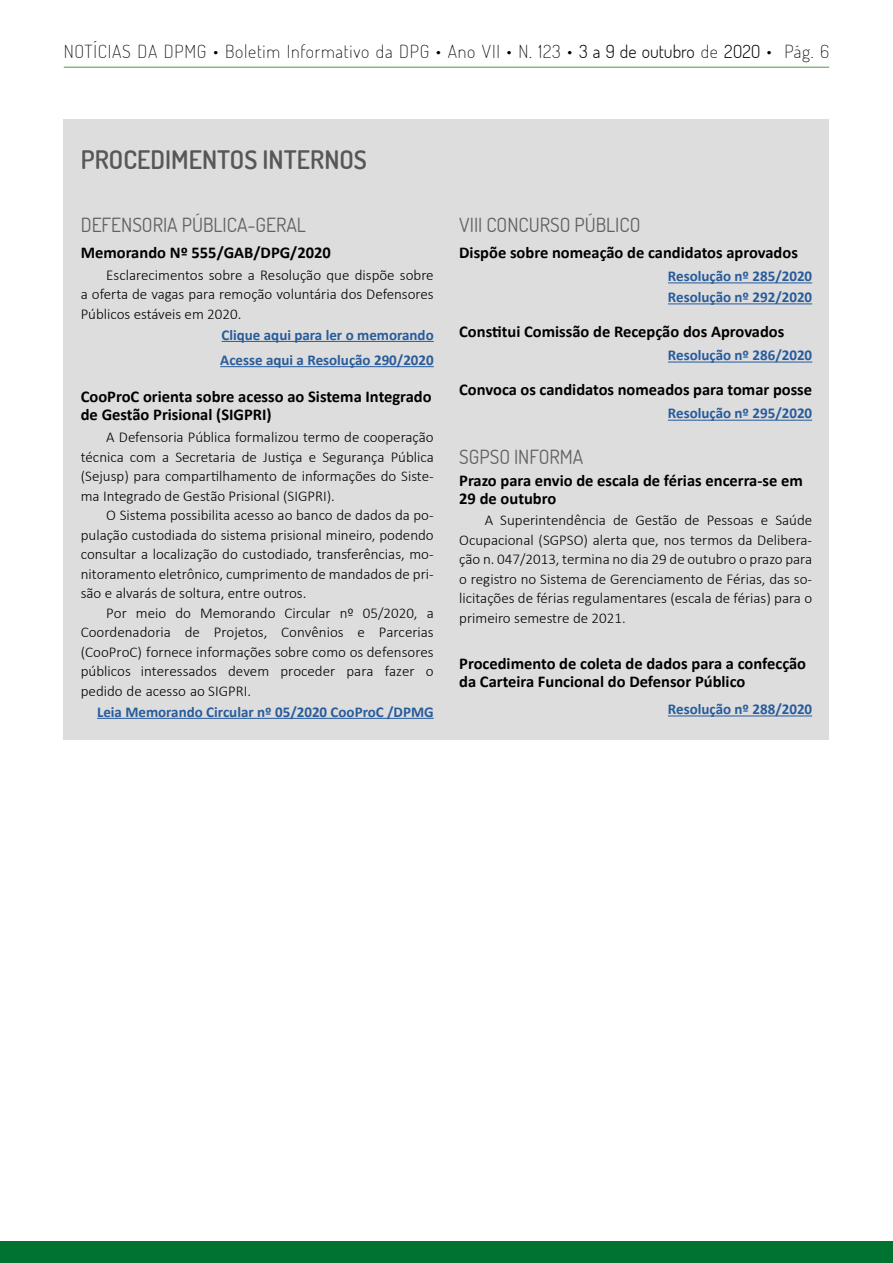
<style>
.page{position:relative;width:893px;height:1263px;background:#fff}
.page>*{position:absolute;margin:0;border:0;box-sizing:border-box;transform-origin:0 0}
.t1{font:600 25.5px "Dosis";color:#575756}
.t2{font:19.5px "Dosis";color:#616160}
.t3{font:200 18px "Dosis";letter-spacing:.04em;color:#000}
.t4{font:700 16.5px/18px "Calibri";color:#000}
.t5{font:300 15px/19.5px "Calibri";color:#000;text-align:justify}
.t6{font:700 15px/25.2px "Calibri";color:#275b9b}
.s1{font-weight:300}
</style>
<div class="page">
<div style="left:0;top:1241px;width:893px;height:22px;background:#007330"></div>
<hr style="left:64px;top:67px;width:765px;height:1px;background:#3fa535">
<div style="left:64px;top:119px;width:765px;height:621px;background:#ddd"></div>
<hr style="left:222px;top:341px;width:212px;height:1px;background:#275b9b">
<hr style="left:220px;top:366px;width:214px;height:1px;background:#275b9b">
<hr style="left:97px;top:718px;width:337px;height:1px;background:#275b9b">
<hr style="left:668px;top:282px;width:144px;height:1px;background:#275b9b">
<hr style="left:668px;top:303px;width:144px;height:1px;background:#275b9b">
<hr style="left:668px;top:362px;width:144px;height:1px;background:#275b9b">
<hr style="left:668px;top:420px;width:144px;height:1px;background:#275b9b">
<hr style="left:668px;top:715px;width:144px;height:1px;background:#275b9b">
<p class="t3" style="left:64px;top:40px;width:767px">NOTÍCIAS DA DPMG • Boletim Informativo da DPG • Ano VII • N. 123 • <span class="s1">3 a 9 de outubro</span> de <span class="s1">2O2O</span> • Pág. 6</p>
<h1 class="t1" style="left:81px;top:143px;width:288px">PROCEDIMENTOS INTERNOS</h1>
<h2 class="t2" style="left:81px;top:212px;width:227px">DEFENSORIA PÚBLICA-GERAL</h2>
<p class="t4" style="left:81px;top:244px;width:252px">Memorando Nº 555/GAB/DPG/2020</p>
<p class="t5" style="left:81px;top:265px;width:354px;text-indent:26px">Esclarecimentos sobre a Resolução que dispõe sobre a oferta de vagas para remoção voluntária dos Defensores Públicos estáveis em 2020.</p>
<p class="t6" style="left:220px;top:322px;width:215px">Clique aqui para ler o memorando<br>Acesse aqui a Resolução 290/2020</p>
<p class="t4" style="left:81px;top:388px;width:352px">CooProC orienta sobre acesso ao Sistema Integrado de Gestão Prisional (SIGPRI)</p>
<p class="t5" style="left:81px;top:427px;width:354px;text-indent:26px">A Defensoria Pública formalizou termo de cooperação técnica com a Secretaria de Justiça e Segurança Pública (Sejusp) para compartilhamento de informações do Siste&shy;ma Integrado de Gestão Prisional (SIGPRI).</p>
<p class="t5" style="left:81px;top:505px;width:354px;text-indent:26px">O Sistema possibilita acesso ao banco de dados da po&shy;pulação custodiada do sistema prisional mineiro, podendo consultar a localização do custodiado, transferências, mo&shy;nitoramento eletrônico, cumprimento de mandados de pri&shy;são e alvarás de soltura, entre outros.</p>
<p class="t5" style="left:81px;top:603px;width:354px;text-indent:26px">Por meio do Memorando Circular nº 05/2020, a Coordenadoria de Projetos, Convênios e Parcerias (CooProC) fornece informações sobre como os defensores públicos interessados devem proceder para fazer o pedido de acesso ao SIGPRI.</p>
<p class="t6" style="left:97px;top:699px;width:338px">Leia Memorando Circular nº 05/2020 CooProC /DPMG</p>
<h2 class="t2" style="left:459px;top:212px;width:183px">VIII CONCURSO PÚBLICO</h2>
<p class="t4" style="left:459px;top:244px;width:340px">Dispõe sobre nomeação de candidatos aprovados</p>
<p class="t6" style="left:668px;top:266px;width:146px;line-height:21px">Resolução nº 285/2020<br>Resolução nº 292/2020</p>
<p class="t4" style="left:459px;top:323px;width:327px">Constitui Comissão de Recepção dos Aprovados</p>
<p class="t6" style="left:668px;top:343px;width:146px">Resolução nº 286/2020</p>
<p class="t4" style="left:459px;top:381px;width:354px">Convoca os candidatos nomeados para tomar posse</p>
<p class="t6" style="left:668px;top:401px;width:146px">Resolução nº 295/2020</p>
<h2 class="t2" style="left:459px;top:444px;width:126px">SGPSO INFORMA</h2>
<p class="t4" style="left:459px;top:471px;width:345px">Prazo para envio de escala de férias encerra-se em<br>29 de outubro</p>
<p class="t5" style="left:459px;top:510px;width:354px;text-indent:26px">A Superintendência de Gestão de Pessoas e Saúde Ocupacional (SGPSO) alerta que, nos termos da Delibera&shy;ção n. 047/2013, termina no dia 29 de outubro o prazo para o registro no Sistema de Gerenciamento de Férias, das so&shy;licitações de férias regulamentares (escala de férias) para o primeiro semestre de 2021.</p>
<p class="t4" style="left:459px;top:654px;width:348px">Procedimento de coleta de dados para a confecção da Carteira Funcional do Defensor Público</p>
<p class="t6" style="left:668px;top:697px;width:146px">Resolução nº 288/2020</p>
</div>
